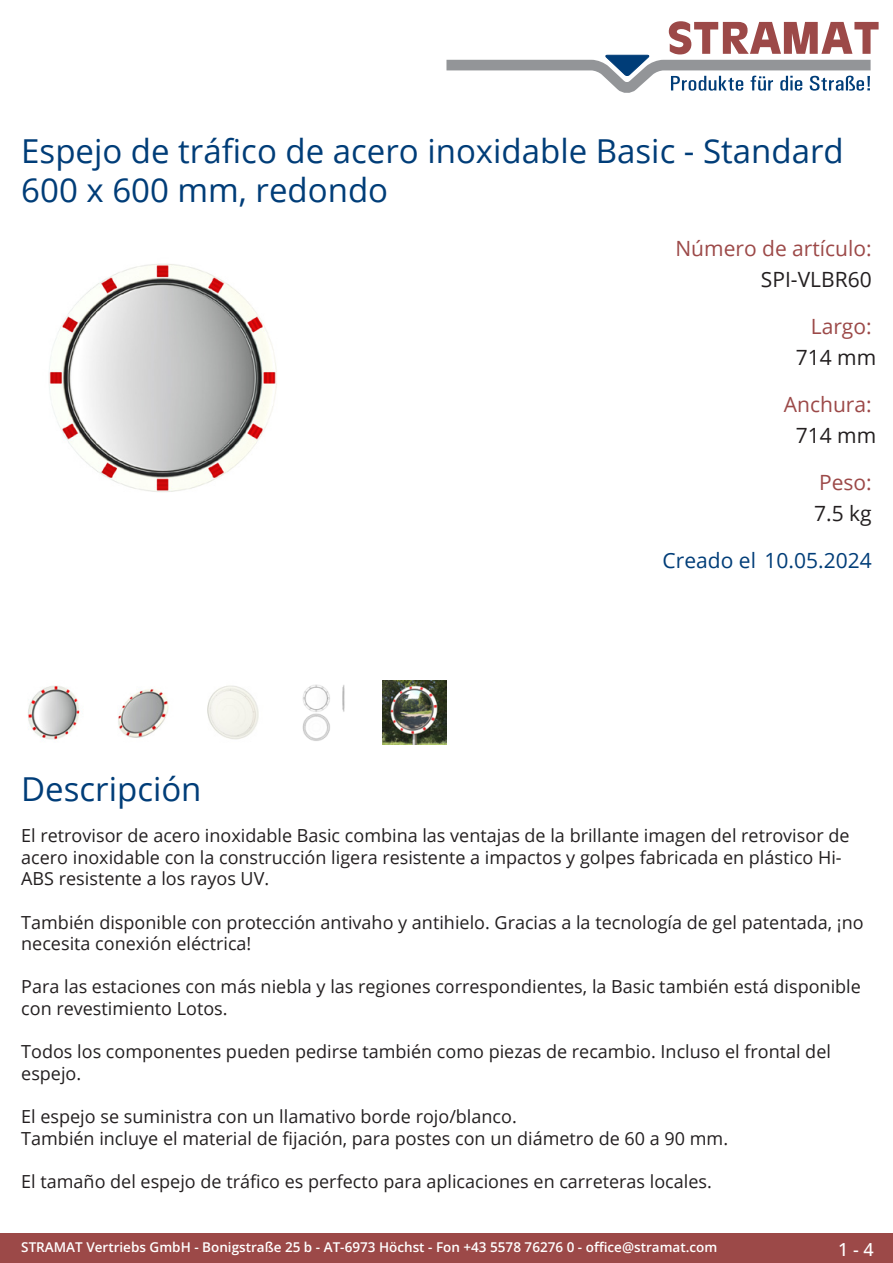
<style>
.page{position:relative;width:893px;height:1263px;background:#fff}
.page>*{position:absolute;margin:0;border:0;box-sizing:border-box;transform-origin:0 0}
.Produkttitel{font:33px/39.6px "Open Sans";color:#003d78}
.TechDaten_Überschrif{font:21px "Open Sans";color:#9c4948}
.TechDaten_Inhalt{font:21px "Open Sans";color:#231f20}
.Erstellungsdatum{font:21px "Open Sans";color:#003d78}
.Beschreibung_Text{font:18px/21.6px "Open Sans";color:#231f20}
.t1{font:500 18px "Open Sans";color:#fff}
.t2{font:600 13.5px "Open Sans";color:#fff}
</style>
<div class="page">
<div style="left:0;top:1233px;width:893px;height:30px;background:#9c4948"></div>
<svg style="left:446px;top:21px;width:433px;height:72px"></svg>
<img style="left:49px;top:264px;width:228px;height:228px">
<img style="left:28px;top:685px;width:52px;height:55px">
<img style="left:118px;top:689px;width:51px;height:49px">
<img style="left:207px;top:685px;width:52px;height:55px">
<img style="left:302px;top:684px;width:43px;height:57px">
<img style="left:383px;top:680px;width:63px;height:64px">
<p class="Produkttitel" style="left:21px;top:130px;width:824px">Espejo de tráfico de acero inoxidable Basic - Standard<br>600 x 600 mm, redondo</p>
<p class="TechDaten_Überschrif" style="left:675px;top:234px;width:198px">Número de artículo:</p>
<p class="TechDaten_Inhalt" style="left:761px;top:265px;width:112px">SPI-VLBR60</p>
<p class="TechDaten_Überschrif" style="left:811px;top:312px;width:62px">Largo:</p>
<p class="TechDaten_Inhalt" style="left:796px;top:343px;width:82px">714 mm</p>
<p class="TechDaten_Überschrif" style="left:784px;top:390px;width:89px">Anchura:</p>
<p class="TechDaten_Inhalt" style="left:796px;top:421px;width:82px">714 mm</p>
<p class="TechDaten_Überschrif" style="left:819px;top:468px;width:54px">Peso:</p>
<p class="TechDaten_Inhalt" style="left:814px;top:499px;width:59px">7.5 kg</p>
<p class="Erstellungsdatum" style="left:663px;top:546px;width:211px">Creado el 10.05.2024</p>
<p class="Produkttitel" style="left:21px;top:768px;width:182px">Descripción</p>
<p class="Beschreibung_Text" style="left:21px;top:824px;width:830px">El retrovisor de acero inoxidable Basic combina las ventajas de la brillante imagen del retrovisor de acero inoxidable con la construcción ligera resistente a impactos y golpes fabricada en plástico Hi-<br>ABS resistente a los rayos UV.</p>
<p class="Beschreibung_Text" style="left:21px;top:911px;width:844px">También disponible con protección antivaho y antihielo. Gracias a la tecnología de gel patentada, ¡no necesita conexión eléctrica!</p>
<p class="Beschreibung_Text" style="left:21px;top:975px;width:841px">Para las estaciones con más niebla y las regiones correspondientes, la Basic también está disponible con revestimiento Lotos.</p>
<p class="Beschreibung_Text" style="left:21px;top:1040px;width:811px">Todos los componentes pueden pedirse también como piezas de recambio. Incluso el frontal del espejo.</p>
<p class="Beschreibung_Text" style="left:21px;top:1105px;width:708px">El espejo se suministra con un llamativo borde rojo/blanco.<br>También incluye el material de fijación, para postes con un diámetro de 60 a 90 mm.</p>
<p class="Beschreibung_Text" style="left:21px;top:1170px;width:692px">El tamaño del espejo de tráfico es perfecto para aplicaciones en carreteras locales.</p>
<p class="t2" style="left:21px;top:1238px;width:698px">STRAMAT Vertriebs GmbH - Bonigstraße 25 b - AT-6973 Höchst - Fon +43 5578 76276 0 - office@stramat.com</p>
<p class="t1" style="left:838px;top:1237px;width:37px">1 - 4</p>
</div>
